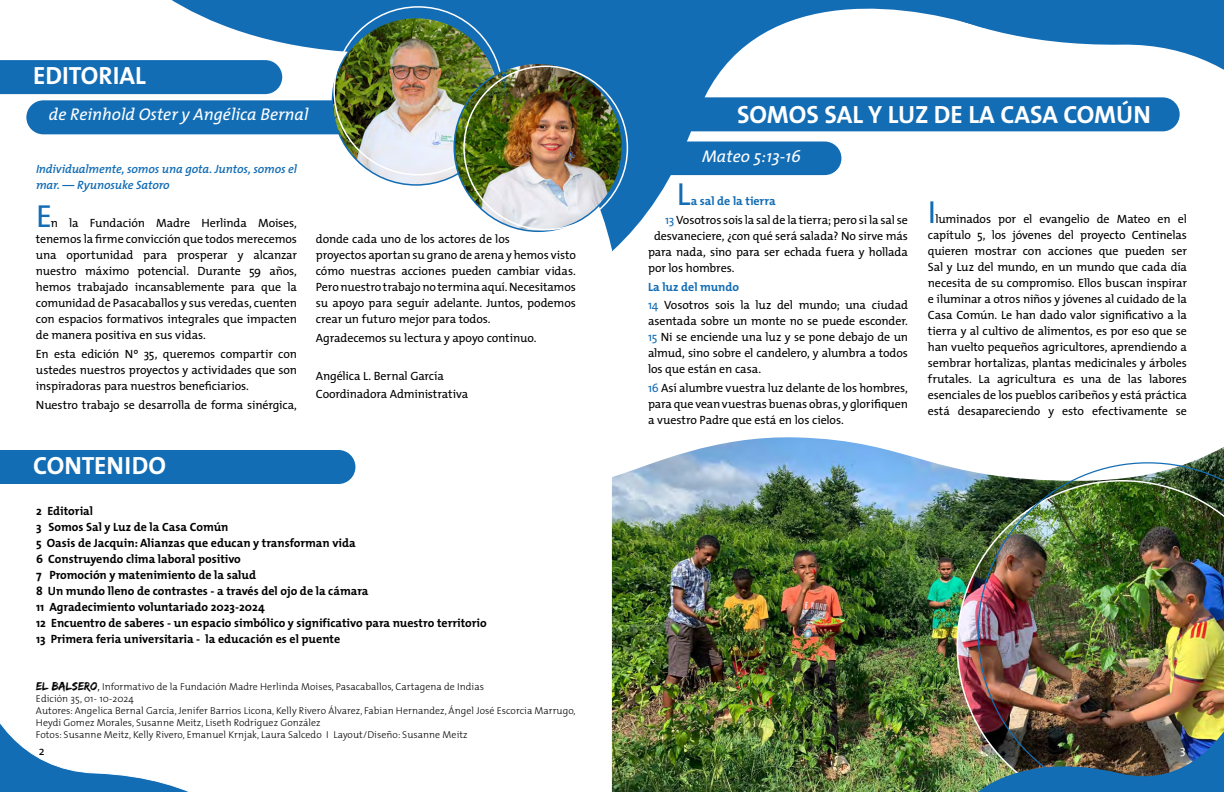
<style>
.page{position:relative;width:1224px;height:792px;background:#fff}
.page>*{position:absolute;margin:0;border:0;box-sizing:border-box;transform-origin:0 0}
.t1{font:32px "The Mix";color:#136db5}
.t2{font:700 25px "The Mix";color:#fff}
.t3{font:italic 17px "The Mix";color:#fff}
.t4{font:12px/16px "The Mix";letter-spacing:-.01em;color:#000;text-align:justify}
.t5{font:700 12px/16px "The Mix";color:#000}
.t6{font:italic 600 12px/16px "The Mix";letter-spacing:-.01em;color:#136db5}
.t7{font:12px "The Mix";color:#fff}
.t8{font:300 10px/12px "The Mix";letter-spacing:.005em;color:#000}
.s1{font-weight:400;font-style:italic;color:#fff}
.s2{font-family:"Edo SZ";font-weight:400;font-size:12px}
.s3{font-size:12px}
.s4{color:#020203}
.s5{font-weight:700;color:#136db5}
.s6{color:#136db5}
</style>
<div class="page">
<div style="left:26px;top:100px;width:343px;height:34px;background:#136db5;border-radius:17px"></div>
<svg style="left:112px;top:0;width:501px;height:252px"></svg>
<svg style="left:0;top:723px;width:190px;height:69px"></svg>
<img style="left:332px;top:18px;width:168px;height:167px;border-radius:84px">
<div style="left:0;top:60px;width:282px;height:34px;background:#136db5"></div>
<div style="left:0;top:450px;width:355px;height:34px;background:#136db5"></div>
<svg style="left:612px;top:0;width:227px;height:251px"></svg>
<div style="left:676px;top:97px;width:504px;height:34px;background:#136db5;border-radius:17px"></div>
<svg style="left:839px;top:0;width:385px;height:167px"></svg>
<img style="left:611px;top:437px;width:613px;height:355px">
<img style="left:957px;top:480px;width:21px;height:312px">
<img style="left:978px;top:462px;width:246px;height:218px">
<img style="left:972px;top:680px;width:252px;height:112px">
<img style="left:454px;top:63px;width:168px;height:168px;border-radius:84px">
<div style="left:655px;top:142px;width:186px;height:33px;background:#136db5;border-radius:17px"></div>
<h2 class="t2" style="left:33px;top:55px;width:114px">EDITORIAL</h2>
<h3 class="t3" style="left:49px;top:100px;width:261px">de Reinhold Oster y Angélica Bernal</h3>
<p class="t6" style="left:36px;top:161px;width:263px">Individualmente, somos una gota. Juntos, somos el mar. — Ryunosuke Satoro</p>
<h1 class="t1" style="left:36px;top:190px;width:18px">E</h1>
<p class="t4" style="left:36px;top:215px;width:263px;text-indent:15px">n la Fundación Madre Herlinda Moises, tenemos la firme convicción que todos merecemos una oportunidad para prosperar y alcanzar nuestro máximo potencial. Durante 59 años, hemos trabajado incansablemente para que la comunidad de Pasacaballos y sus veredas, cuenten con espacios formativos integrales que impacten de manera positiva en sus vidas.</p>
<p class="t4" style="left:36px;top:345px;width:263px">En esta edición Nº 35, queremos compartir con ustedes nuestros proyectos y actividades que son inspiradoras para nuestros beneficiarios.</p>
<p class="t4" style="left:36px;top:396px;width:262px">Nuestro trabajo se desarrolla de forma sinérgica,</p>
<p class="t4" style="left:316px;top:231px;width:262px;text-align:left">donde cada uno de los actores de los<br>proyectos aportan su grano de arena y hemos visto cómo nuestras acciones pueden cambiar vidas.<br>Pero nuestro trabajo no termina aquí. Necesitamos su apoyo para seguir adelante. Juntos, podemos crear un futuro mejor para todos.</p>
<p class="t4" style="left:316px;top:330px;width:222px">Agradecemos su lectura y apoyo continuo.</p>
<p class="t4" style="left:316px;top:366px;width:154px;line-height:18.8px">Angélica L. Bernal García<br>Coordinadora Administrativa</p>
<h2 class="t2" style="left:33px;top:444px;width:134px">CONTENIDO</h2>
<p class="t5" style="left:36px;top:503px;width:452px">2 Editorial<br>3 Somos Sal y Luz de la Casa Común<br>5 Oasis de Jacquin: Alianzas que educan y transforman vida<span class="s1">s<br></span>6 Construyendo clima laboral positivo<br>7 Promoción y matenimiento de la salud<br>8 Un mundo lleno de contrastes - a través del ojo de la cámara<br>11 Agradecimiento voluntariado 2023-2024<br>12 Encuentro de saberes - un espacio simbólico y significativo para nuestro territorio 13 Primera feria universitaria - la educación es el puente</p>
<p class="t8" style="left:36px;top:680px;width:541px"><span class="s2">EL BALSERO</span><span class="s3">,</span> Informativo de la Fundación Madre Herlinda Moises, Pasacaballos, Cartagena de Indias<br>Edición 35, 01- 10-2024<br><span class="s4">Autores:</span> Angelica Bernal García, Jenifer Barrios Licona, Kelly Rivero Álvarez, Fabian Hernandez, Ángel José Escorcia Marrugo, Heydi Gomez Morales, Susanne Meitz, Liseth Rodríguez González<br>Fotos: Susanne Meitz, Kelly Rivero, Emanuel Krnjak, Laura Salcedo I Layout/Diseño: Susanne Meitz</p>
<p class="t4" style="left:39px;top:743px;width:7px">2</p>
<h2 class="t2" style="left:737px;top:94px;width:416px">SOMOS SAL Y LUZ DE LA CASA COMÚN</h2>
<h3 class="t3" style="left:702px;top:142px;width:100px">Mateo 5:13-16</h3>
<h1 class="t1" style="left:677px;top:167px;width:15px">L</h1>
<p class="t4" style="left:665px;top:191px;width:245px;line-height:18.8px;text-indent:26px"><span class="s5">a sal de la tierra<br></span><span class="s6">13</span> Vosotros sois la sal de la tierra; pero si la sal se</p>
<p class="t4" style="left:648px;top:227px;width:262px;text-indent:6px">desvaneciere, ¿con qué será salada? No sirve más para nada, sino para ser echada fuera y hollada por los hombres.</p>
<p class="t4" style="left:648px;top:277px;width:262px;line-height:18.8px"><span class="s5">La luz del mundo<br></span><span class="s6">14</span> Vosotros sois la luz del mundo; una ciudad</p>
<p class="t4" style="left:648px;top:313px;width:262px">asentada sobre un monte no se puede esconder.<br><span class="s6">15</span> Ni se enciende una luz y se pone debajo de un almud, sino sobre el candelero, y alumbra a todos los que están en casa.</p>
<p class="t4" style="left:648px;top:380px;width:262px"><span class="s6">16</span> Así alumbre vuestra luz delante de los hombres, para que vean vuestras buenas obras, y glorifiquen a vuestro Padre que está en los cielos.</p>
<h1 class="t1" style="left:928px;top:186px;width:10px">I</h1>
<p class="t4" style="left:928px;top:211px;width:261px;text-indent:7px">luminados por el evangelio de Mateo en el capítulo 5, los jóvenes del proyecto Centinelas quieren mostrar con acciones que pueden ser Sal y Luz del mundo, en un mundo que cada día necesita de su compromiso. Ellos buscan inspirar e iluminar a otros niños y jóvenes al cuidado de la Casa Común. Le han dado valor significativo a la tierra y al cultivo de alimentos, es por eso que se han vuelto pequeños agricultores, aprendiendo a sembrar hortalizas, plantas medicinales y árboles frutales. La agricultura es una de las labores esenciales de los pueblos caribeños y está práctica está desapareciendo y esto efectivamente se</p>
<p class="t7" style="left:1180px;top:740px;width:7px">3</p>
</div>
